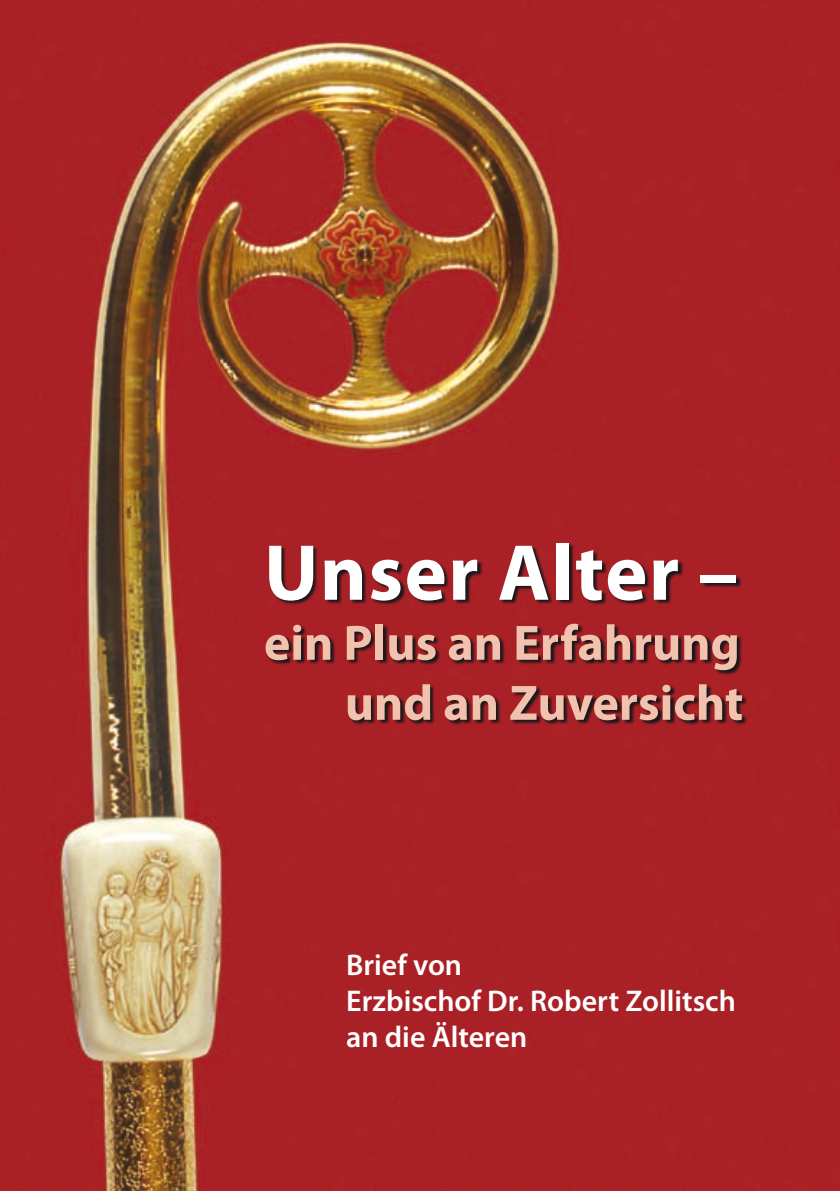
<style>
.page{position:relative;width:840px;height:1191px;background:#fff}
.page>*{position:absolute;margin:0;border:0;box-sizing:border-box;transform-origin:0 0}
.t1{font:700 80px "Myriad Pro";letter-spacing:.02em;color:#fff}
.t2{font:700 50px/60px "Myriad Pro";color:#f1c3ae;text-align:right}
.t3{font:600 30px/36px "Myriad Pro";color:#fff}
</style>
<div class="page">
<img style="left:0;top:0;width:839px;height:1191px">
<svg style="left:266px;top:544px;width:480px;height:182px;fill:#a82025"></svg>
<h1 class="t1" style="left:264px;top:520px;width:475px">Unser Alter –</h1>
<h2 class="t2" style="left:264px;top:611px;width:480px">ein Plus an Erfahrung und an Zuversicht</h2>
<p class="t3" style="left:346px;top:946px;width:391px">Brief von<br>Erzbischof Dr. Robert Zollitsch an die Älteren</p>
</div>
